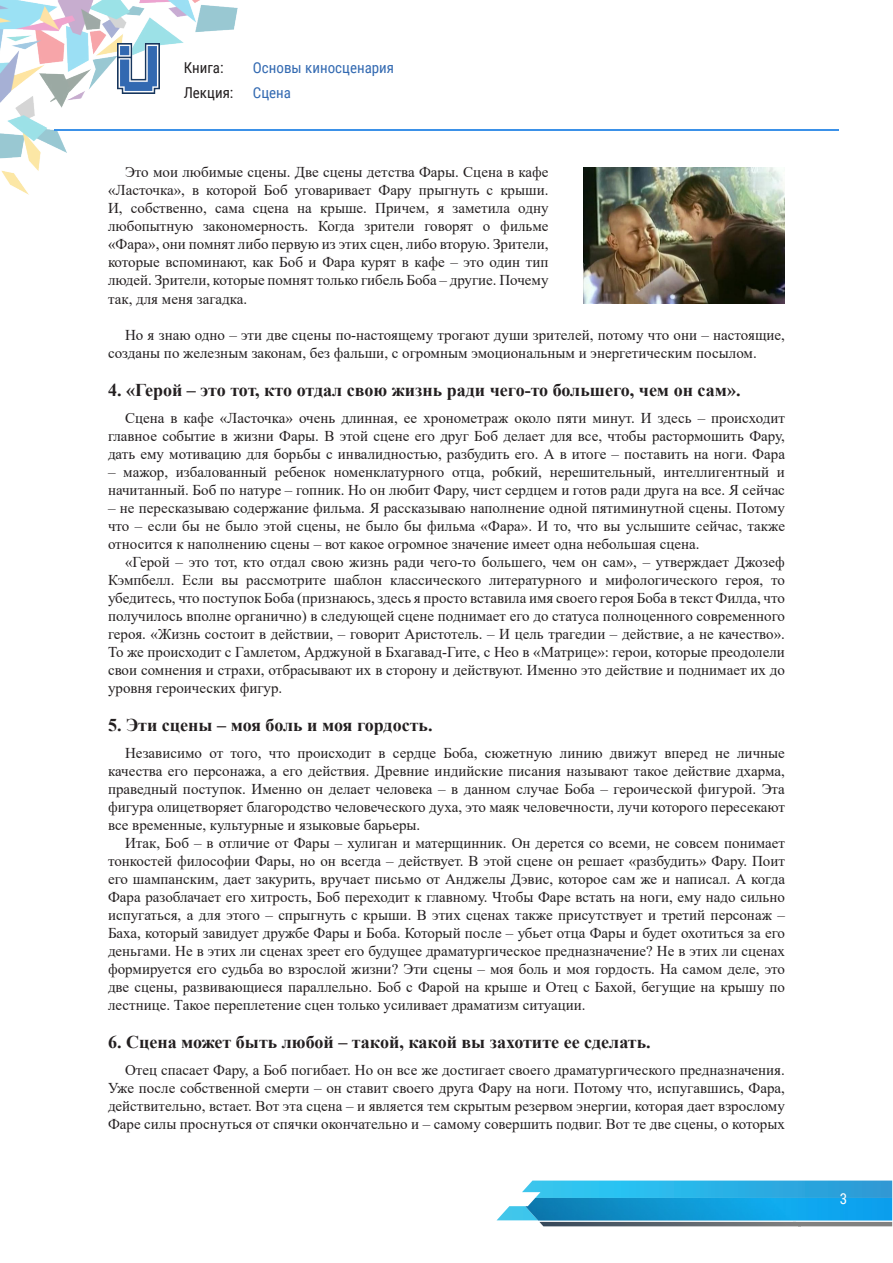
<style>
.page{position:relative;width:893px;height:1263px;background:#fff}
.page>*{position:absolute;margin:0;border:0;box-sizing:border-box;transform-origin:0 0}
.tema{font:700 18px "Times New Roman";color:#231f20}
.t1{font:15px/18px "Times New Roman";color:#231f20;text-align:justify}
.t2{font:15px/25.5px "Roboto Condensed";color:#3269b1}
.t3{font:15px/25.5px "Roboto Condensed";color:#231f20}
.t4{font:15px "Roboto Condensed";color:#fff}
</style>
<div class="page">
<svg style="left:497px;top:1180px;width:395px;height:46px;background:#5bb6d9"></svg>
<img style="left:525px;top:1198px;width:367px;height:22px">
<img style="left:0;top:0;width:238px;height:195px">
<hr style="left:54px;top:129px;width:785px;height:2px;background:#3b91e8">
<img style="left:118px;top:44px;width:41px;height:49px">
<img style="left:583px;top:167px;width:202px;height:136px">
<p class="t3" style="left:184px;top:54px;width:51px">Книга:<br>Лекция:</p>
<p class="t2" style="left:253px;top:54px;width:143px">Основы киносценария<br>Сцена</p>
<p class="t1" style="left:108px;top:163px;width:442px;text-indent:17px">Это мои любимые сцены. Две сцены детства Фары. Сцена в кафе «Ласточка», в которой Боб уговаривает Фару прыгнуть с крыши.<br>И, собственно, сама сцена на крыше. Причем, я заметила одну любопытную закономерность. Когда зрители говорят о фильме «Фара», они помнят либо первую из этих сцен, либо вторую. Зрители, которые вспоминают, как Боб и Фара курят в кафе – это один тип людей. Зрители, которые помнят только гибель Боба – другие. Почему так, для меня загадка.</p>
<p class="t1" style="left:108px;top:325px;width:678px;text-indent:17px">Но я знаю одно – эти две сцены по-настоящему трогают души зрителей, потому что они – настоящие, созданы по железным законам, без фальши, с огромным эмоциональным и энергетическим посылом.</p>
<p class="tema" style="left:108px;top:377px;width:634px">4. «Герой – это тот, кто отдал свою жизнь ради чего-то большего, чем он сам».</p>
<p class="t1" style="left:108px;top:408px;width:678px;text-indent:17px">Сцена в кафе «Ласточка» очень длинная, ее хронометраж около пяти минут. И здесь – происходит главное событие в жизни Фары. В этой сцене его друг Боб делает для все, чтобы растормошить Фару, дать ему мотивацию для борьбы с инвалидностью, разбудить его. А в итоге – поставить на ноги. Фара</p>
<p class="t1" style="left:108px;top:462px;width:678px">– мажор, избалованный ребенок номенклатурного отца, робкий, нерешительный, интеллигентный и начитанный. Боб по натуре – гопник. Но он любит Фару, чист сердцем и готов ради друга на все. Я сейчас</p>
<p class="t1" style="left:108px;top:498px;width:678px">– не пересказываю содержание фильма. Я рассказываю наполнение одной пятиминутной сцены. Потому что – если бы не было этой сцены, не было бы фильма «Фара». И то, что вы услышите сейчас, также относится к наполнению сцены – вот какое огромное значение имеет одна небольшая сцена.</p>
<p class="t1" style="left:108px;top:552px;width:678px;text-indent:17px">«Герой – это тот, кто отдал свою жизнь ради чего-то большего, чем он сам», – утверждает Джозеф Кэмпбелл. Если вы рассмотрите шаблон классического литературного и мифологического героя, то убедитесь, что поступок Боба (признаюсь, здесь я просто вставила имя своего героя Боба в текст Филда, что получилось вполне органично) в следующей сцене поднимает его до статуса полноценного современного героя. «Жизнь состоит в действии, – говорит Аристотель. – И цель трагедии – действие, а не качество».<br>То же происходит с Гамлетом, Арджуной в Бхагавад-Гите, с Нео в «Матрице»: герои, которые преодолели свои сомнения и страхи, отбрасывают их в сторону и действуют. Именно это действие и поднимает их до уровня героических фигур.</p>
<p class="tema" style="left:108px;top:712px;width:326px">5. Эти сцены – моя боль и моя гордость.</p>
<p class="t1" style="left:108px;top:743px;width:678px;text-indent:17px">Независимо от того, что происходит в сердце Боба, сюжетную линию движут вперед не личные качества его персонажа, а его действия. Древние индийские писания называют такое действие дхарма, праведный поступок. Именно он делает человека – в данном случае Боба – героической фигурой. Эта фигура олицетворяет благородство человеческого духа, это маяк человечности, лучи которого пересекают все временные, культурные и языковые барьеры.</p>
<p class="t1" style="left:108px;top:833px;width:678px;text-indent:17px">Итак, Боб – в отличие от Фары – хулиган и матерщинник. Он дерется со всеми, не совсем понимает тонкостей философии Фары, но он всегда – действует. В этой сцене он решает «разбудить» Фару. Поит его шампанским, дает закурить, вручает письмо от Анджелы Дэвис, которое сам же и написал. А когда Фара разоблачает его хитрость, Боб переходит к главному. Чтобы Фаре встать на ноги, ему надо сильно испугаться, а для этого – спрыгнуть с крыши. В этих сценах также присутствует и третий персонаж – Баха, который завидует дружбе Фары и Боба. Который после – убьет отца Фары и будет охотиться за его деньгами. Не в этих ли сценах зреет его будущее драматургическое предназначение? Не в этих ли сценах формируется его судьба во взрослой жизни? Эти сцены – моя боль и моя гордость. На самом деле, это две сцены, развивающиеся параллельно. Боб с Фарой на крыше и Отец с Бахой, бегущие на крышу по лестнице. Такое переплетение сцен только усиливает драматизм ситуации.</p>
<p class="tema" style="left:108px;top:1029px;width:544px">6. Сцена может быть любой – такой, какой вы захотите ее сделать.</p>
<p class="t1" style="left:108px;top:1060px;width:678px;text-indent:17px">Отец спасает Фару, а Боб погибает. Но он все же достигает своего драматургического предназначения.<br>Уже после собственной смерти – он ставит своего друга Фару на ноги. Потому что, испугавшись, Фара, действительно, встает. Вот эта сцена – и является тем скрытым резервом энергии, которая дает взрослому Фаре силы проснуться от спячки окончательно и – самому совершить подвиг. Вот те две сцены, о которых</p>
<p class="t4" style="left:840px;top:1188px;width:9px">3</p>
</div>
